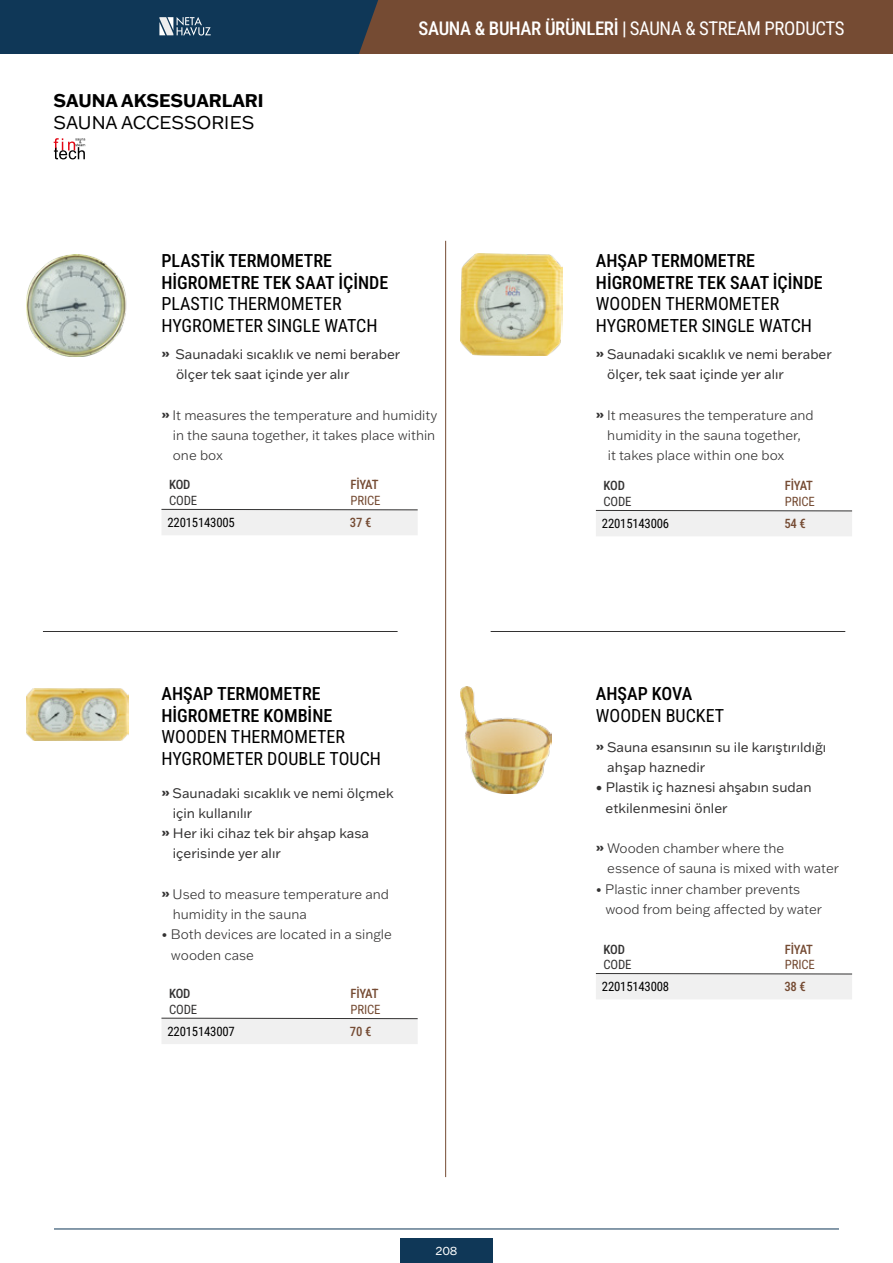
<style>
.page{position:relative;width:893px;height:1263px;background:#fff}
.page>*{position:absolute;margin:0;border:0;box-sizing:border-box;transform-origin:0 0}
.t1{font:500 18.75px "Roboto Condensed";letter-spacing:-.02em;color:#fff}
.t2{font:18px/21.6px "Roboto Condensed";color:#000}
.t3{font:500 18px/21.6px "Roboto Condensed";color:#000}
.t4{font:700 18px "Franklin Gothic ATF";color:#000}
.t5{font:18px "Franklin Gothic ATF";color:#000}
.t6{font:300 13.5px/20.2px "Franklin Gothic ATF";color:#333232}
.t7{font:13.5px/20.2px "Franklin Gothic ATF";color:#333232}
.t8{font:12.75px "Roboto Condensed";letter-spacing:-.015em;color:#000}
.t9{font:500 12.75px "Roboto Condensed";letter-spacing:-.03em;color:#754b33}
.t10{font:12.75px "Roboto Condensed";letter-spacing:-.015em;color:#754b33}
.t11{font:12.75px "Roboto Condensed";letter-spacing:-.015em;color:#333232}
.t12{font:500 12.75px "Roboto Condensed";letter-spacing:-.025em;color:#333232}
.t13{font:12px "Franklin Gothic ATF";color:#fff}
.s1{font-weight:400}
.s2{font-weight:800}
</style>
<div class="page">
<div style="left:400px;top:1238px;width:93px;height:25px;background:#0f3757"></div>
<hr style="left:54px;top:1229px;width:785px;height:1px;background:#0f3757">
<div style="left:338px;top:0;width:555px;height:53px;background:#754b33"></div>
<div style="left:0;top:0;width:378px;height:54px;background:#0f3757"></div>
<svg style="left:54px;top:138px;width:31px;height:21px"></svg>
<img style="left:26px;top:255px;width:101px;height:101px">
<img style="left:26px;top:689px;width:103px;height:52px">
<img style="left:461px;top:254px;width:102px;height:102px">
<div style="left:161px;top:509px;width:257px;height:26px;background:#f0f0f0"></div>
<svg style="left:161px;top:1017px;width:257px;height:27px"></svg>
<svg style="left:595px;top:510px;width:258px;height:26px"></svg>
<img style="left:461px;top:687px;width:91px;height:106px">
<svg style="left:595px;top:973px;width:258px;height:26px"></svg>
<hr style="left:445px;top:241px;width:1px;height:936px;background:#754b33">
<hr style="left:43px;top:631px;width:355px;height:1px;background:#333232">
<hr style="left:491px;top:631px;width:354px;height:1px;background:#333232">
<h2 class="t4" style="left:54px;top:88px;width:211px">SAUNA AKSESUARLARI</h2>
<h2 class="t5" style="left:54px;top:110px;width:202px">SAUNA ACCESSORIES</h2>
<h1 class="t1" style="left:419px;top:15px;width:427px">SAUNA &amp; BUHAR ÜRÜNLERİ | <span class="s1">SAUNA &amp; STREAM PRODUCTS</span></h1>
<h2 class="t3" style="left:161px;top:249px;width:228px">PLASTİK TERMOMETRE<br>HİGROMETRE TEK SAAT İÇİNDE</h2>
<h2 class="t2" style="left:161px;top:292px;width:218px">PLASTIC THERMOMETER<br>HYGROMETER SINGLE WATCH</h2>
<h2 class="t3" style="left:596px;top:249px;width:228px">AHŞAP TERMOMETRE<br>HİGROMETRE TEK SAAT İÇİNDE</h2>
<h2 class="t2" style="left:596px;top:292px;width:218px">WOODEN THERMOMETER<br>HYGROMETER SINGLE WATCH</h2>
<p class="t7" style="left:176px;top:344px;width:226px;text-indent:-15px"><span class="s2">»</span> Saunadaki sıcaklık ve nemi beraber ölçer tek saat içinde yer alır</p>
<p class="t6" style="left:173px;top:404px;width:266px;text-indent:-11px"><span class="s2">»</span> It measures the temperature and humidity in the sauna together, it takes place within one box</p>
<p class="t12" style="left:169px;top:476px;width:23px">KOD</p>
<p class="t11" style="left:169px;top:491px;width:29px">CODE</p>
<p class="t9" style="left:351px;top:476px;width:30px">FİYAT</p>
<p class="t10" style="left:351px;top:491px;width:31px">PRICE</p>
<p class="t8" style="left:167px;top:514px;width:69px">22015143005</p>
<p class="t9" style="left:350px;top:514px;width:23px">37 €</p>
<h2 class="t3" style="left:161px;top:682px;width:172px">AHŞAP TERMOMETRE<br>HİGROMETRE KOMBİNE</h2>
<h2 class="t2" style="left:161px;top:725px;width:221px">WOODEN THERMOMETER<br>HYGROMETER DOUBLE TOUCH</h2>
<p class="t7" style="left:161px;top:782px;width:234px"><span class="s2">»</span> Saunadaki sıcaklık ve nemi ölçmek</p>
<p class="t7" style="left:173px;top:803px;width:81px">için kullanılır</p>
<p class="t7" style="left:161px;top:823px;width:209px"><span class="s2">»</span> Her iki cihaz tek bir ahşap kasa</p>
<p class="t7" style="left:173px;top:843px;width:109px">içerisinde yer alır</p>
<p class="t6" style="left:173px;top:884px;width:218px;text-indent:-11px"><span class="s2">»</span> Used to measure temperature and humidity in the sauna</p>
<p class="t6" style="left:171px;top:924px;width:223px;text-indent:-9px">• Both devices are located in a single wooden case</p>
<p class="t12" style="left:169px;top:985px;width:23px">KOD</p>
<p class="t11" style="left:169px;top:1000px;width:29px">CODE</p>
<p class="t9" style="left:351px;top:985px;width:30px">FİYAT</p>
<p class="t10" style="left:351px;top:1000px;width:31px">PRICE</p>
<p class="t8" style="left:167px;top:1023px;width:69px">22015143007</p>
<p class="t9" style="left:350px;top:1023px;width:23px">70 €</p>
<p class="t13" style="left:435px;top:1243px;width:23px">208</p>
<p class="t7" style="left:607px;top:344px;width:226px;text-indent:-11px"><span class="s2">»</span> Saunadaki sıcaklık ve nemi beraber ölçer, tek saat içinde yer alır</p>
<p class="t6" style="left:607px;top:404px;width:208px;text-indent:-11px"><span class="s2">»</span> It measures the temperature and humidity in the sauna together,<br>it takes place within one box</p>
<p class="t12" style="left:604px;top:477px;width:23px">KOD</p>
<p class="t11" style="left:604px;top:492px;width:29px">CODE</p>
<p class="t9" style="left:785px;top:477px;width:30px">FİYAT</p>
<p class="t10" style="left:785px;top:492px;width:31px">PRICE</p>
<p class="t8" style="left:602px;top:515px;width:69px">22015143006</p>
<p class="t9" style="left:784px;top:515px;width:23px">54 €</p>
<h2 class="t3" style="left:596px;top:682px;width:98px">AHŞAP KOVA</h2>
<h2 class="t2" style="left:596px;top:704px;width:130px">WOODEN BUCKET</h2>
<p class="t7" style="left:607px;top:737px;width:221px;text-indent:-11px"><span class="s2">»</span> Sauna esansının su ile karıştırıldığı ahşap haznedir</p>
<p class="t7" style="left:606px;top:777px;width:208px;text-indent:-10px">• Plastik iç haznesi ahşabın sudan etkilenmesini önler</p>
<p class="t6" style="left:607px;top:838px;width:233px;text-indent:-11px"><span class="s2">»</span> Wooden chamber where the essence of sauna is mixed with water</p>
<p class="t6" style="left:605px;top:878px;width:218px;text-indent:-9px">• Plastic inner chamber prevents wood from being affected by water</p>
<p class="t12" style="left:604px;top:940px;width:23px">KOD</p>
<p class="t11" style="left:604px;top:955px;width:29px">CODE</p>
<p class="t9" style="left:785px;top:940px;width:30px">FİYAT</p>
<p class="t10" style="left:785px;top:955px;width:31px">PRICE</p>
<p class="t8" style="left:602px;top:978px;width:69px">22015143008</p>
<p class="t9" style="left:784px;top:978px;width:23px">38 €</p>
</div>
